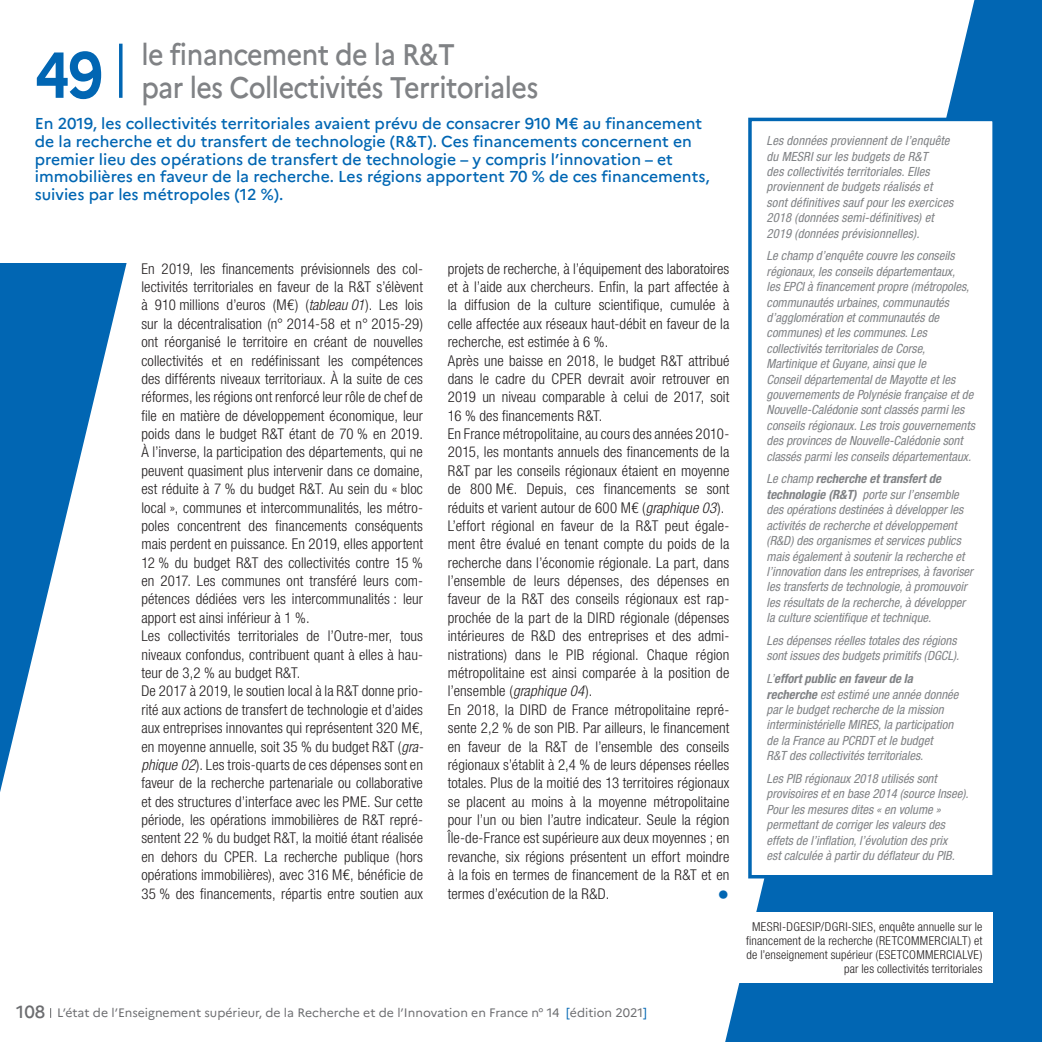
<style>
.page{position:relative;width:1042px;height:1042px;background:#fff}
.page>*{position:absolute;margin:0;border:0;box-sizing:border-box;transform-origin:0 0}
._02_Fiche_Num{font:700 64.75px "Marianne";color:#0166b3;scale:.9 1}
._02_Fiche_Titre{font:500 29.75px/33.2px "Marianne";letter-spacing:-.02em;color:#808285;scale:.9 1}
._04_Texte_courant{font:300 condensed 23.62px "Helvetica Neue LT Std";color:#0166b3}
._03_Chapo{font:500 15.75px/17.5px "Marianne";color:#0166b3}
._04_Texte_courant-2{font:300 condensed 14.88px/18.4px "Helvetica Neue LT Std";letter-spacing:.005em;color:#231f20;text-align:justify}
._04_Texte_courant_pr{font:300 condensed 14.88px/18.4px "Helvetica Neue LT Std";letter-spacing:.005em;color:#231f20;text-align:justify}
._05_Methode{font:italic condensed 12.6px/15.4px "Helvetica Neue LT Std";color:#808285}
._05_Methode_premier{font:italic condensed 12.6px/15.4px "Helvetica Neue LT Std";letter-spacing:.01em;color:#808285}
._06_Source_premier{font:300 condensed 12.25px/14px "Helvetica Neue LT Std";letter-spacing:.015em;color:#231f20;text-align:right}
.t1{font:12.25px "Marianne";color:#6c6d70}
.s1{font-style:italic}
.s2{font-weight:500;font-size:17.5px}
.s3{color:#0166b3}
.s4{font-weight:700}
</style>
<div class="page">
<svg style="left:725px;top:0;width:317px;height:1042px;fill:#0166b3"></svg>
<svg style="left:0;top:263px;width:127px;height:755px"></svg>
<svg style="left:119px;top:44px;width:4px;height:54px"></svg>
<div style="left:0;top:118px;width:729px;height:145px;background:#fff"></div>
<svg style="left:746px;top:116px;width:251px;height:764px"></svg>
<div style="left:735px;top:912px;width:257px;height:70px;background:#fff"></div>
<p class="_02_Fiche_Num" style="left:35px;top:35px;width:78px">49</p>
<p class="_02_Fiche_Titre" style="left:141px;top:37px;width:442px">le financement de la R&amp;T<br>par les Collectivités Territoriales</p>
<p class="_03_Chapo" style="left:35px;top:115px;width:676px">En 2019, les collectivités territoriales avaient prévu de consacrer 910 M€ au financement de la recherche et du transfert de technologie (R&amp;T). Ces financements concernent en premier lieu des opérations de transfert de technologie – y compris l’innovation – et immobilières en faveur de la recherche. Les régions apportent 70 % de ces financements, suivies par les métropoles (12 %).</p>
<p class="_04_Texte_courant_pr" style="left:141px;top:259px;width:283px">En 2019, les financements prévisionnels des col&shy;lectivités territoriales en faveur de la R&amp;T s’élèvent à 910 millions d’euros (M€) (<span class="s1">tableau 01</span>). Les lois sur la décentralisation (n° 2014-58 et n° 2015-29) ont réorganisé le territoire en créant de nouvelles collectivités et en redéfinissant les compétences des différents niveaux territoriaux. À la suite de ces réformes, les régions ont renforcé leur rôle de chef de file en matière de développement économique, leur poids dans le budget R&amp;T étant de 70 % en 2019.<br>À l’inverse, la participation des départements, qui ne peuvent quasiment plus intervenir dans ce domaine, est réduite à 7 % du budget R&amp;T. Au sein du « bloc local », communes et intercommunalités, les métro&shy;poles concentrent des financements conséquents mais perdent en puissance. En 2019, elles apportent 12 % du budget R&amp;T des collectivités contre 15 % en 2017. Les communes ont transféré leurs com&shy;pétences dédiées vers les intercommunalités : leur apport est ainsi inférieur à 1 %.</p>
<p class="_04_Texte_courant-2" style="left:141px;top:627px;width:283px">Les collectivités territoriales de l’Outre-mer, tous niveaux confondus, contribuent quant à elles à hau&shy;teur de 3,2 % au budget R&amp;T.</p>
<p class="_04_Texte_courant-2" style="left:141px;top:682px;width:283px">De 2017 à 2019, le soutien local à la R&amp;T donne prio&shy;rité aux actions de transfert de technologie et d’aides aux entreprises innovantes qui représentent 320 M€, en moyenne annuelle, soit 35 % du budget R&amp;T (<span class="s1">gra&shy;phique 02</span>). Les trois-quarts de ces dépenses sont en faveur de la recherche partenariale ou collaborative et des structures d’interface avec les PME. Sur cette période, les opérations immobilières de R&amp;T repré&shy;sentent 22 % du budget R&amp;T, la moitié étant réalisée en dehors du CPER. La recherche publique (hors opérations immobilières), avec 316 M€, bénéficie de 35 % des financements, répartis entre soutien aux</p>
<p class="_04_Texte_courant-2" style="left:448px;top:259px;width:283px">projets de recherche, à l’équipement des laboratoires et à l’aide aux chercheurs. Enfin, la part affectée à la diffusion de la culture scientifique, cumulée à celle affectée aux réseaux haut-débit en faveur de la recherche, est estimée à 6 %.</p>
<p class="_04_Texte_courant-2" style="left:448px;top:351px;width:283px">Après une baisse en 2018, le budget R&amp;T attribué dans le cadre du CPER devrait avoir retrouver en 2019 un niveau comparable à celui de 2017, soit 16 % des financements R&amp;T.</p>
<p class="_04_Texte_courant-2" style="left:448px;top:424px;width:283px">En France métropolitaine, au cours des années 2010- 2015, les montants annuels des financements de la R&amp;T par les conseils régionaux étaient en moyenne de 800 M€. Depuis, ces financements se sont réduits et varient autour de 600 M€ (<span class="s1">graphique 03</span>).</p>
<p class="_04_Texte_courant-2" style="left:448px;top:516px;width:283px">L’effort régional en faveur de la R&amp;T peut égale&shy;ment être évalué en tenant compte du poids de la recherche dans l’économie régionale. La part, dans l’ensemble de leurs dépenses, des dépenses en faveur de la R&amp;T des conseils régionaux est rap&shy;prochée de la part de la DIRD régionale (dépenses intérieures de R&amp;D des entreprises et des admi&shy;nistrations) dans le PIB régional. Chaque région métropolitaine est ainsi comparée à la position de l’ensemble (<span class="s1">graphique 04</span>).</p>
<p class="_04_Texte_courant-2" style="left:448px;top:700px;width:283px">En 2018, la DIRD de France métropolitaine repré&shy;sente 2,2 % de son PIB. Par ailleurs, le financement en faveur de la R&amp;T de l’ensemble des conseils régionaux s’établit à 2,4 % de leurs dépenses réelles totales. Plus de la moitié des 13 territoires régionaux se placent au moins à la moyenne métropolitaine pour l’un ou bien l’autre indicateur. Seule la région Île-de-France est supérieure aux deux moyennes ; en revanche, six régions présentent un effort moindre à la fois en termes de financement de la R&amp;T et en termes d’exécution de la R&amp;D.</p>
<p class="_04_Texte_courant" style="left:717px;top:881px;width:13px">•</p>
<p class="t1" style="left:16px;top:1005px;width:632px"><span class="s2">108</span> L’état de l’Enseignement supérieur, de la Recherche et de l’Innovation en France n° 14 <span class="s3">[</span>édition 2021<span class="s3">]</span></p>
<p class="_05_Methode_premier" style="left:766px;top:133px;width:188px">Les données proviennent de l’enquête du MESRI sur les budgets de R&amp;T<br>des collectivités territoriales. Elles proviennent de budgets réalisés et sont définitives sauf pour les exercices 2018 (données semi-définitives) et 2019 (données prévisionnelles).</p>
<p class="_05_Methode" style="left:766px;top:248px;width:210px">Le champ d’enquête couvre les conseils régionaux, les conseils départementaux,<br>les EPCI à financement propre (métropoles, communautés urbaines, communautés d’agglomération et communautés de communes) et les communes. Les collectivités territoriales de Corse, Martinique et Guyane, ainsi que le<br>Conseil départemental de Mayotte et les gouvernements de Polynésie française et de Nouvelle-Calédonie sont classés parmi les conseils régionaux. Les trois gouvernements des provinces de Nouvelle-Calédonie sont classés parmi les conseils départementaux.</p>
<p class="_05_Methode" style="left:766px;top:472px;width:208px">Le champ <span class="s4">recherche et transfert de technologie (R&amp;T)</span> porte sur l’ensemble des opérations destinées à développer les activités de recherche et développement (R&amp;D) des organismes et services publics mais également à soutenir la recherche et l’innovation dans les entreprises, à favoriser les transferts de technologie, à promouvoir les résultats de la recherche, à développer la culture scientifique et technique.</p>
<p class="_05_Methode" style="left:766px;top:633px;width:194px">Les dépenses réelles totales des régions sont issues des budgets primitifs (DGCL).</p>
<p class="_05_Methode" style="left:766px;top:671px;width:193px">L’<span class="s4">effort public en faveur de la recherche</span> est estimé une année donnée par le budget recherche de la mission interministérielle MIRES, la participation de la France au PCRDT et le budget<br>R&amp;T des collectivités territoriales.</p>
<p class="_05_Methode" style="left:766px;top:771px;width:203px">Les PIB régionaux 2018 utilisés sont provisoires et en base 2014 (source Insee).<br>Pour les mesures dites « en volume » permettant de corriger les valeurs des effets de l’inflation, l’évolution des prix<br>est calculée à partir du déflateur du PIB.</p>
<p class="_06_Source_premier" style="left:746px;top:919px;width:238px">MESRI-DGESIP/DGRI-SIES, enquête annuelle sur le financement de la recherche (RETCOMMERCIALT) et de l’enseignement supérieur (ESETCOMMERCIALVE) par les collectivités territoriales</p>
</div>
